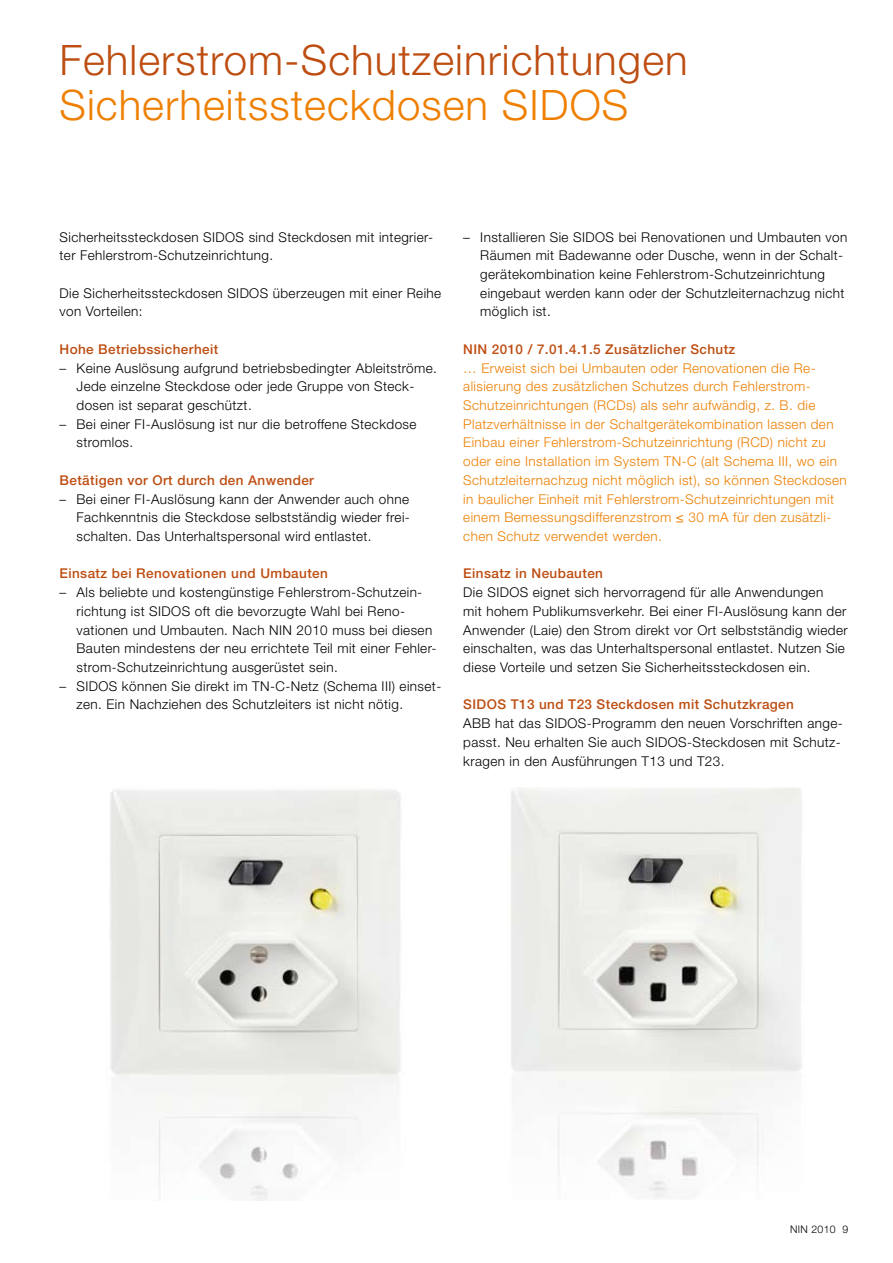
<style>
.page{position:relative;width:893px;height:1263px;background:#fff}
.page>*{position:absolute;margin:0;border:0;box-sizing:border-box;transform-origin:0 0}
.t1{font:300 42px "Helvetica Neue LT Pro";letter-spacing:.025em;color:#bd4d11}
.t2{font:300 42px "Helvetica Neue LT Pro";letter-spacing:.025em;color:#ee7f00}
.t3{font:300 13.5px/18.8px "Helvetica Neue LT Pro";letter-spacing:.03em;color:#000}
.t4{font:300 13.5px/18.8px "Helvetica Neue LT Pro";letter-spacing:.03em;color:#ee7f00}
.t5{font:500 13.5px "Helvetica Neue LT Pro";letter-spacing:.03em;color:#bd4d11}
.t6{font:300 10.5px "Helvetica Neue LT Pro";letter-spacing:.03em;color:#000}
</style>
<div class="page">
<img style="left:511px;top:788px;width:291px;height:410px">
<img style="left:110px;top:790px;width:291px;height:410px">
<h1 class="t1" style="left:60px;top:34px;width:630px">Fehlerstrom-Schutzeinrichtungen</h1>
<h1 class="t2" style="left:60px;top:79px;width:570px">Sicherheitssteckdosen SIDOS</h1>
<p class="t3" style="left:60px;top:227px;width:375px">Sicherheitssteckdosen SIDOS sind Steckdosen mit integrier&shy;ter Fehlerstrom-Schutzeinrichtung.</p>
<p class="t3" style="left:60px;top:283px;width:383px">Die Sicherheitssteckdosen SIDOS überzeugen mit einer Reihe von Vorteilen:</p>
<p class="t5" style="left:60px;top:341px;width:160px">Hohe Betriebssicherheit</p>
<p class="t3" style="left:77px;top:358px;width:362px;text-indent:-17px">– Keine Auslösung aufgrund betriebsbedingter Ableitströme.<br>Jede einzelne Steckdose oder jede Gruppe von Steck&shy;dosen ist separat geschützt.</p>
<p class="t3" style="left:77px;top:414px;width:341px;text-indent:-17px">– Bei einer FI-Auslösung ist nur die betroffene Steckdose stromlos.</p>
<p class="t5" style="left:60px;top:472px;width:256px">Betätigen vor Ort durch den Anwender</p>
<p class="t3" style="left:77px;top:489px;width:334px;text-align:justify;text-indent:-17px">– Bei einer FI-Auslösung kann der Anwender auch ohne Fachkenntnis die Steckdose selbstständig wieder frei&shy;schalten. Das Unterhaltspersonal wird entlastet.</p>
<p class="t5" style="left:60px;top:565px;width:270px">Einsatz bei Renovationen und Umbauten</p>
<p class="t3" style="left:77px;top:583px;width:362px;text-indent:-17px">– Als beliebte und kostengünstige Fehlerstrom-Schutzein&shy;richtung ist SIDOS oft die bevorzugte Wahl bei Reno&shy;vationen und Umbauten. Nach NIN 2010 muss bei diesen Bauten mindestens der neu errichtete Teil mit einer Fehler&shy;strom-Schutzeinrichtung ausgerüstet sein.</p>
<p class="t3" style="left:77px;top:676px;width:366px;text-indent:-17px">– SIDOS können Sie direkt im TN-C-Netz (Schema III) einset&shy;zen. Ein Nachziehen des Schutzleiters ist nicht nötig.</p>
<p class="t3" style="left:480px;top:227px;width:369px;text-indent:-17px">– Installieren Sie SIDOS bei Renovationen und Umbauten von Räumen mit Badewanne oder Dusche, wenn in der Schalt&shy;gerätekombination keine Fehlerstrom-Schutzeinrichtung eingebaut werden kann oder der Schutzleiternachzug nicht möglich ist.</p>
<p class="t5" style="left:463px;top:341px;width:274px">NIN 2010 / 7.01.4.1.5 Zusätzlicher Schutz</p>
<p class="t4" style="left:463px;top:358px;width:385px">… Erweist sich bei Umbauten oder Renovationen die Re&shy;alisierung des zusätzlichen Schutzes durch Fehlerstrom-Schutzeinrichtungen (RCDs) als sehr aufwändig, z. B. die Platzverhältnisse in der Schaltgerätekombination lassen den Einbau einer Fehlerstrom-Schutzeinrichtung (RCD) nicht zu oder eine Installation im System TN-C (alt Schema III, wo ein Schutzleiternachzug nicht möglich ist), so können Steckdosen in baulicher Einheit mit Fehlerstrom-Schutzeinrichtungen mit einem Bemessungsdifferenzstrom ≤ 30 mA für den zusätzli&shy;chen Schutz verwendet werden.</p>
<p class="t5" style="left:463px;top:565px;width:141px">Einsatz in Neubauten</p>
<p class="t3" style="left:463px;top:583px;width:386px">Die SIDOS eignet sich hervorragend für alle Anwendungen<br>mit hohem Publikumsverkehr. Bei einer FI-Auslösung kann der Anwender (Laie) den Strom direkt vor Ort selbstständig wieder einschalten, was das Unterhaltspersonal entlastet. Nutzen Sie diese Vorteile und setzen Sie Sicherheitssteckdosen ein.</p>
<p class="t5" style="left:463px;top:696px;width:332px">SIDOS T13 und T23 Steckdosen mit Schutzkragen</p>
<p class="t3" style="left:463px;top:714px;width:381px">ABB hat das SIDOS-Programm den neuen Vorschriften ange&shy;passt. Neu erhalten Sie auch SIDOS-Steckdosen mit Schutz&shy;kragen in den Ausführungen T13 und T23.</p>
<p class="t6" style="left:790px;top:1223px;width:60px">NIN 2010 9</p>
</div>
